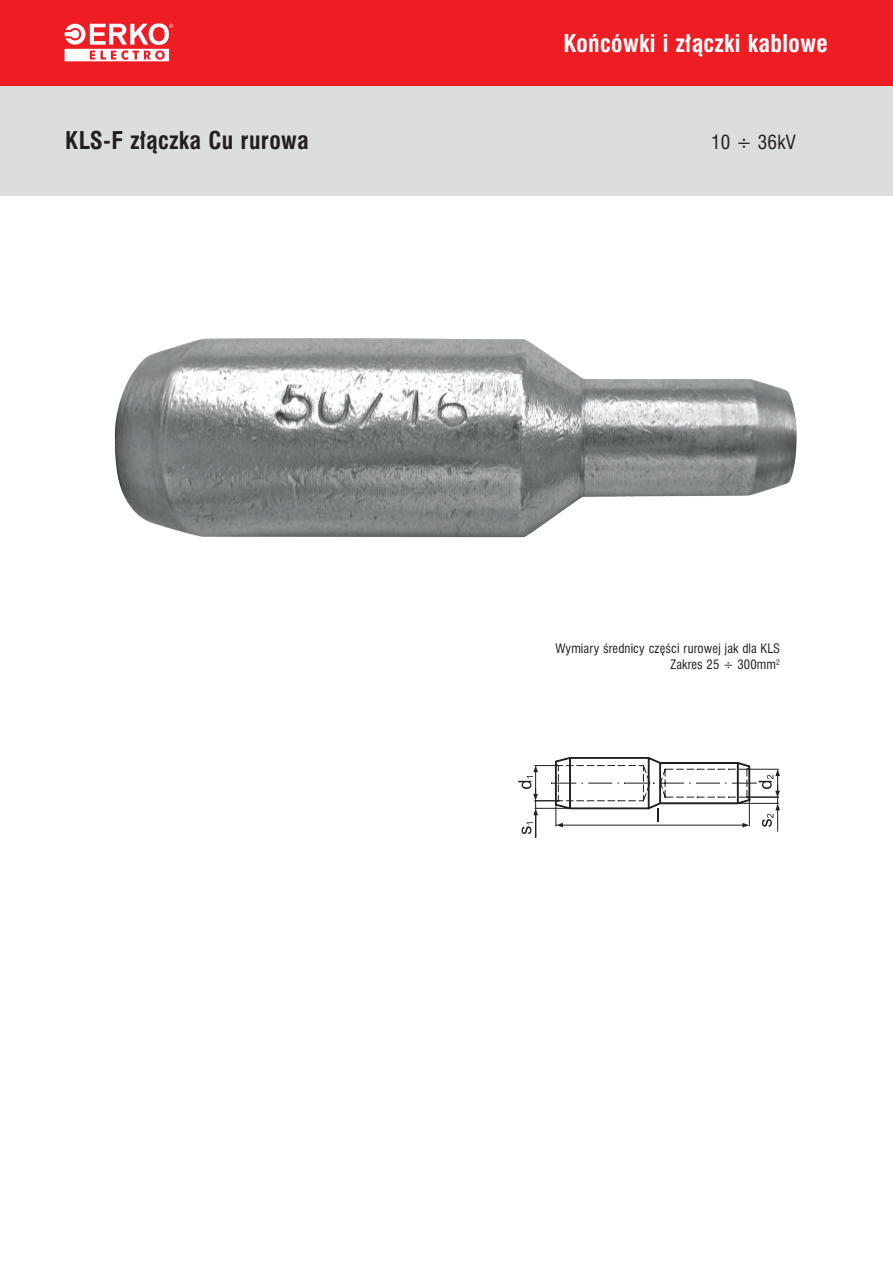
<style>
.page{position:relative;width:893px;height:1263px;background:#fff}
.page>*{position:absolute;margin:0;border:0;box-sizing:border-box;transform-origin:0 0}
._1_NAZWY_TYTULY{font:700 22.5px "Swis 721 Cn PL";letter-spacing:.015em;color:#fff}
._1_NAZWY_TYTULY-2{font:700 22.5px "Swis 721 Cn PL";letter-spacing:.015em;color:#231f20}
._1_NAZWY_TYTULY-3{font:18px "Swis 721 Cn PL";letter-spacing:.015em;color:#231f20}
._3_notka_PL{font:12px "Swis 721 Cn PL";letter-spacing:.01em;color:#231f20}
</style>
<div class="page">
<div style="left:0;top:85px;width:893px;height:111px;background:#dcdddf"></div>
<div style="left:0;top:0;width:893px;height:85px;background:#ee1d23"></div>
<svg style="left:65px;top:23px;width:108px;height:38px"></svg>
<svg style="left:518px;top:757px;width:262px;height:81px"></svg>
<img style="left:114px;top:338px;width:683px;height:200px">
<p class="_1_NAZWY_TYTULY" style="left:563px;top:29px;width:266px">Końcówki i złączki kablowe</p>
<p class="_1_NAZWY_TYTULY-2" style="left:65px;top:126px;width:245px">KLS-F złączka Cu rurowa</p>
<p class="_1_NAZWY_TYTULY-3" style="left:711px;top:131px;width:86px">10 ÷ 36kV</p>
<p class="_3_notka_PL" style="left:555px;top:640px;width:226px">Wymiary średnicy części rurowej jak dla KLS</p>
<p class="_3_notka_PL" style="left:671px;top:657px;width:111px">Zakres 25 ÷ 300mm<sup>2</sup></p>
</div>
